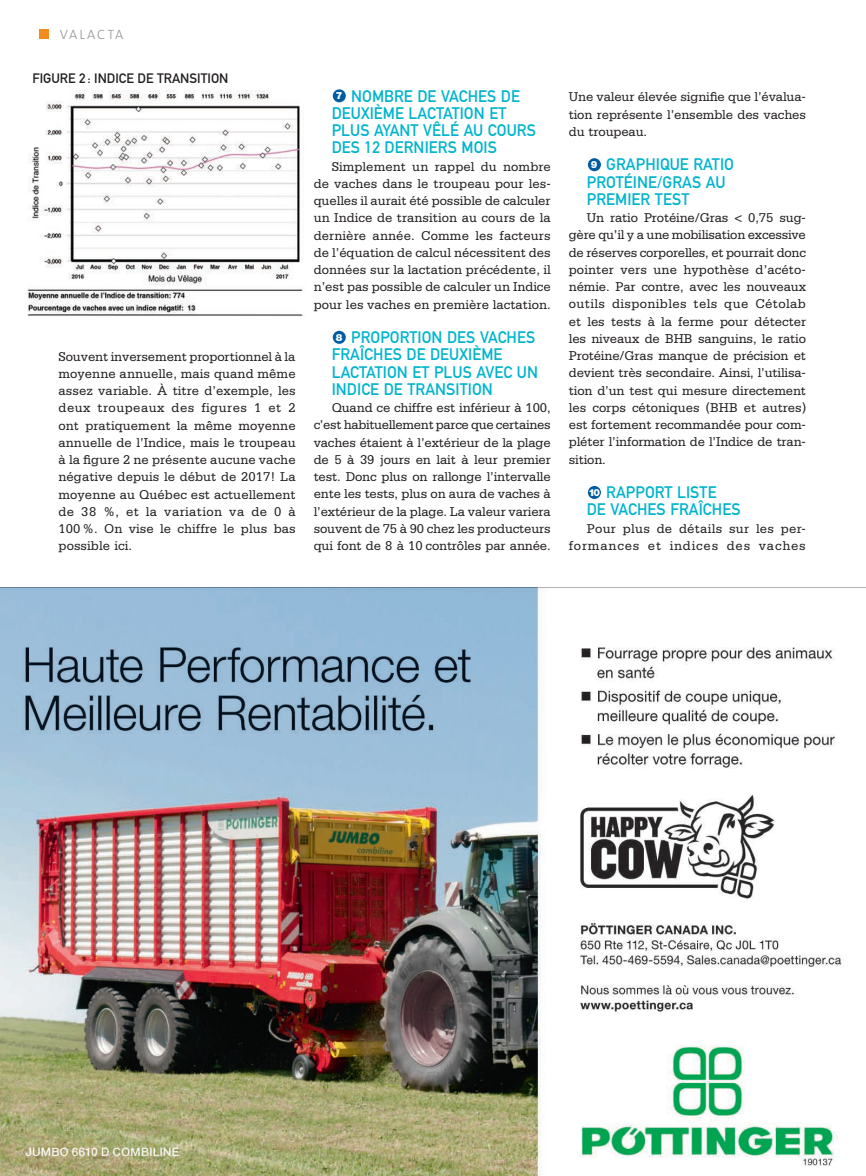
<style>
.page{position:relative;width:866px;height:1176px;background:#fff}
.page>*{position:absolute;margin:0;border:0;box-sizing:border-box;transform-origin:0 0}
.t1{font:16.5px/17.2px "DIN Mittelschrift";letter-spacing:.005em;color:#00b4cd}
.t2{font:13.5px/17.2px "Serifa";color:#231f20;text-align:justify}
.t3{font:13.5px/17.2px "Serifa";letter-spacing:.06em;color:#231f20;text-align:right}
.t4{font:13.5px "DIN Mittelschrift";color:#231f20}
.t5{font:300 13.5px "The Sans";letter-spacing:.145em;color:#939598}
.s1{font-family:"Helvetica Neue";font-weight:900;font-size:9.9px;color:#fff}
</style>
<div class="page">
<img style="left:0;top:587px;width:866px;height:589px">
<div style="left:40px;top:30px;width:9px;height:9px;background:#f48b1f"></div>
<div style="left:333px;top:89px;width:13px;height:13px;background:#015ca3;border-radius:50%"></div>
<div style="left:333px;top:331px;width:13px;height:13px;background:#015ca3;border-radius:50%"></div>
<div style="left:588px;top:158px;width:13px;height:13px;background:#015ca3;border-radius:50%"></div>
<div style="left:588px;top:486px;width:13px;height:13px;background:#015ca3;border-radius:50%"></div>
<img style="left:27px;top:90px;width:278px;height:226px">
<p class="t5" style="left:60px;top:29px;width:65px">VALACTA</p>
<p class="t4" style="left:32px;top:74px;width:197px">FIGURE 2 : INDICE DE TRANSITION</p>
<p class="t2" style="left:59px;top:349px;width:239px">Souvent inversement proportionnel à la moyenne annuelle, mais quand même assez variable. À titre d’exemple, les deux troupeaux des figures 1 et 2 ont pratiquement la même moyenne annuelle de l’Indice, mais le troupeau à la figure 2 ne présente aucune vache négative depuis le début de 2017! La moyenne au Québec est actuellement de 38 %, et la variation va de 0 à 100 %. On vise le chiffre le plus bas possible ici.</p>
<p class="t1" style="left:332px;top:89px;width:206px"><span class="s1">7</span> NOMBRE DE VACHES DE<br>DEUXIÈME LACTATION ET<br>PLUS AYANT VÊLÉ AU COURS<br>DES 12 DERNIERS MOIS</p>
<p class="t2" style="left:314px;top:159px;width:239px;text-indent:18px">Simplement un rappel du nombre de vaches dans le troupeau pour les&shy;quelles il aurait été possible de calculer un Indice de transition au cours de la dernière année. Comme les facteurs de l’équation de calcul nécessitent des données sur la lactation précédente, il n’est pas possible de calculer un Indice pour les vaches en première lactation.</p>
<p class="t1" style="left:332px;top:330px;width:208px"><span class="s1">8</span> PROPORTION DES VACHES<br>FRAÎCHES DE DEUXIÈME<br>LACTATION ET PLUS AVEC UN<br>INDICE DE TRANSITION</p>
<p class="t2" style="left:314px;top:400px;width:238px;text-indent:18px">Quand ce chiffre est inférieur à 100, c’est habituellement parce que certaines vaches étaient à l’extérieur de la plage de 5 à 39 jours en lait à leur premier test. Donc plus on rallonge l’intervalle ente les tests, plus on aura de vaches à l’extérieur de la plage. La valeur variera souvent de 75 à 90 chez les producteurs qui font de 8 à 10 contrôles par année.</p>
<p class="t2" style="left:568px;top:90px;width:238px">Une valeur élevée signifie que l’évalua&shy;tion représente l’ensemble des vaches du troupeau.</p>
<p class="t1" style="left:586px;top:158px;width:149px"><span class="s1">9</span> GRAPHIQUE RATIO<br>PROTÉINE/GRAS AU<br>PREMIER TEST</p>
<p class="t2" style="left:568px;top:210px;width:239px;text-indent:18px">Un ratio Protéine/Gras &lt; 0,75 sug&shy;gère qu’il y a une mobilisation excessive de réserves corporelles, et pourrait donc pointer vers une hypothèse d’acéto&shy;némie. Par contre, avec les nouveaux outils disponibles tels que Cétolab et les tests à la ferme pour détecter les niveaux de BHB sanguins, le ratio Protéine/Gras manque de précision et devient très secondaire. Ainsi, l’utilisa&shy;tion d’un test qui mesure directement les corps cétoniques (BHB et autres) est fortement recommandée pour com&shy;pléter l’information de l’Indice de tran&shy;sition.</p>
<p class="t1" style="left:586px;top:485px;width:155px"><span class="s1">10</span> RAPPORT LISTE<br>DE VACHES FRAÎCHES</p>
<p class="t3" style="left:568px;top:521px;width:239px">Pour plus de détails sur les per&shy;formances et indices des vaches</p>
</div>
